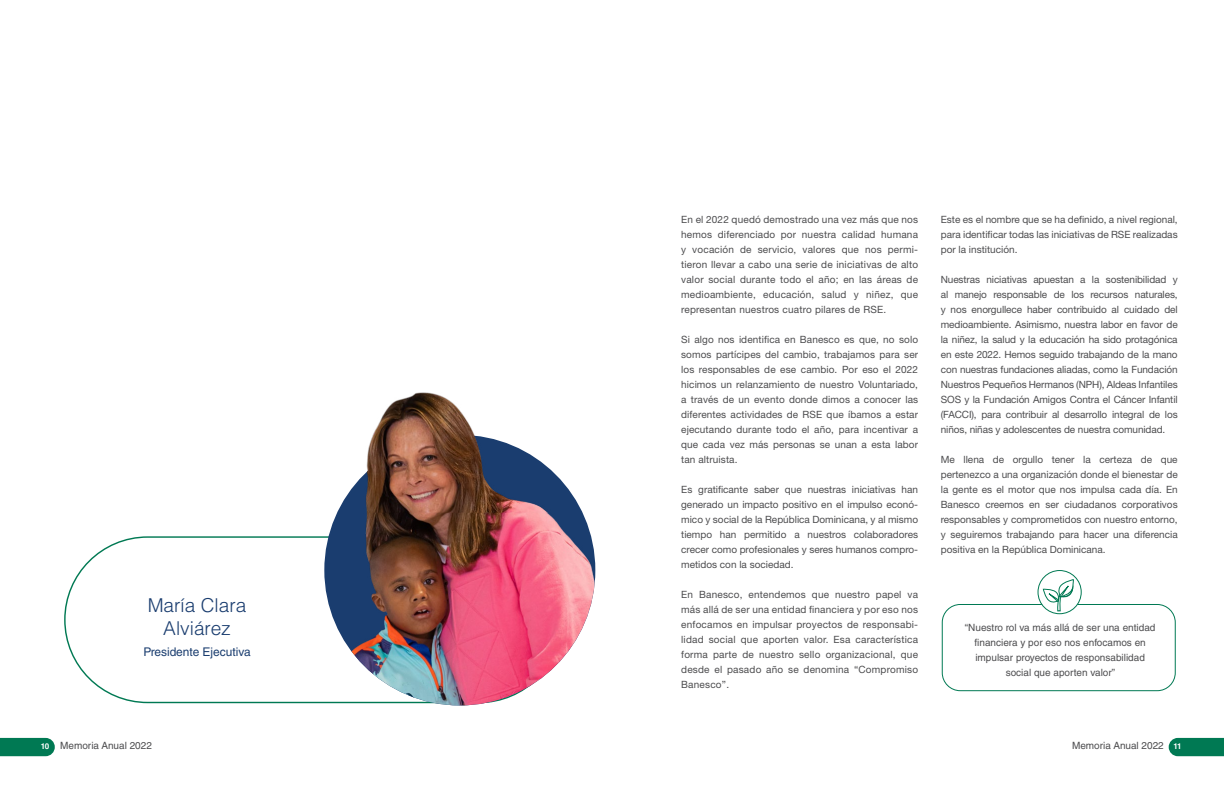
<style>
.page{position:relative;width:1224px;height:792px;background:#fff}
.page>*{position:absolute;margin:0;border:0;box-sizing:border-box;transform-origin:0 0}
.t1{font:300 19.1px/22.9px "Helvetica LT Std";color:#1a3d6f;text-align:center}
.t2{font:11.9px "Helvetica LT Std";color:#1a3d6f}
.t3{font:10px/15px "Helvetica Neue LT Std";color:#4c4c4e;text-align:justify}
.t4{font:10px/15px "Helvetica LT Std";color:#4d4d4f;text-align:center}
.t5{font:10px "Helvetica LT Std";color:#4c4c4e}
.s1{font-weight:700;font-size:8px;color:#fff}
</style>
<div class="page">
<img style="left:324px;top:435px;width:271px;height:270px;border-radius:135px">
<div style="left:942px;top:604px;width:234px;height:87px;border:1px solid #007953;border-radius:18px"></div>
<div style="left:1038px;top:571px;width:43px;height:43px;background:#fff;border-radius:50%"></div>
<div style="left:1038px;top:570px;width:44px;height:44px;border:1px solid #007953;border-radius:50%"></div>
<svg style="left:1042px;top:579px;width:33px;height:33px"></svg>
<img style="left:337px;top:392px;width:246px;height:121px">
<svg style="left:1169px;top:738px;width:55px;height:18px"></svg>
<svg style="left:0;top:738px;width:55px;height:18px"></svg>
<h1 class="t1" style="left:148px;top:593px;width:100px">María Clara<br>Alviárez</h1>
<p class="t2" style="left:143px;top:645px;width:109px">Presidente Ejecutiva</p>
<p class="t3" style="left:681px;top:212px;width:238px">En el 2022 quedó demostrado una vez más que nos hemos diferenciado por nuestra calidad humana y vocación de servicio, valores que nos permi&shy;tieron llevar a cabo una serie de iniciativas de alto valor social durante todo el año; en las áreas de medioambiente, educación, salud y niñez, que representan nuestros cuatro pilares de RSE.</p>
<p class="t3" style="left:681px;top:332px;width:238px">Si algo nos identifica en Banesco es que, no solo somos partícipes del cambio, trabajamos para ser los responsables de ese cambio. Por eso el 2022 hicimos un relanzamiento de nuestro Voluntariado, a través de un evento donde dimos a conocer las diferentes actividades de RSE que íbamos a estar ejecutando durante todo el año, para incentivar a que cada vez más personas se unan a esta labor tan altruista.</p>
<p class="t3" style="left:681px;top:482px;width:238px">Es gratificante saber que nuestras iniciativas han generado un impacto positivo en el impulso econó&shy;mico y social de la República Dominicana, y al mismo tiempo han permitido a nuestros colaboradores crecer como profesionales y seres humanos compro&shy;metidos con la sociedad.</p>
<p class="t3" style="left:681px;top:587px;width:238px">En Banesco, entendemos que nuestro papel va más allá de ser una entidad financiera y por eso nos enfocamos en impulsar proyectos de responsabi&shy;lidad social que aporten valor. Esa característica forma parte de nuestro sello organizacional, que desde el pasado año se denomina “Compromiso Banesco”.</p>
<p class="t3" style="left:941px;top:212px;width:238px">Este es el nombre que se ha definido, a nivel regional, para identificar todas las iniciativas de RSE realizadas por la institución.</p>
<p class="t3" style="left:941px;top:272px;width:238px">Nuestras niciativas apuestan a la sostenibilidad y al manejo responsable de los recursos naturales, y nos enorgullece haber contribuido al cuidado del medioambiente. Asimismo, nuestra labor en favor de la niñez, la salud y la educación ha sido protagónica en este 2022. Hemos seguido trabajando de la mano con nuestras fundaciones aliadas, como la Fundación Nuestros Pequeños Hermanos (NPH), Aldeas Infantiles SOS y la Fundación Amigos Contra el Cáncer Infantil (FACCI), para contribuir al desarrollo integral de los niños, niñas y adolescentes de nuestra comunidad.</p>
<p class="t3" style="left:941px;top:452px;width:238px">Me llena de orgullo tener la certeza de que pertenezco a una organización donde el bienestar de la gente es el motor que nos impulsa cada día. En Banesco creemos en ser ciudadanos corporativos responsables y comprometidos con nuestro entorno, y seguiremos trabajando para hacer una diferencia positiva en la República Dominicana.</p>
<p class="t4" style="left:965px;top:620px;width:192px">“Nuestro rol va más allá de ser una entidad financiera y por eso nos enfocamos en impulsar proyectos de responsabilidad social que aporten valor”</p>
<p class="t5" style="left:41px;top:740px;width:113px"><span class="s1">10</span> Memoria Anual 2022</p>
<p class="t5" style="left:1072px;top:740px;width:111px">Memoria Anual 2022 <span class="s1">11</span></p>
</div>
